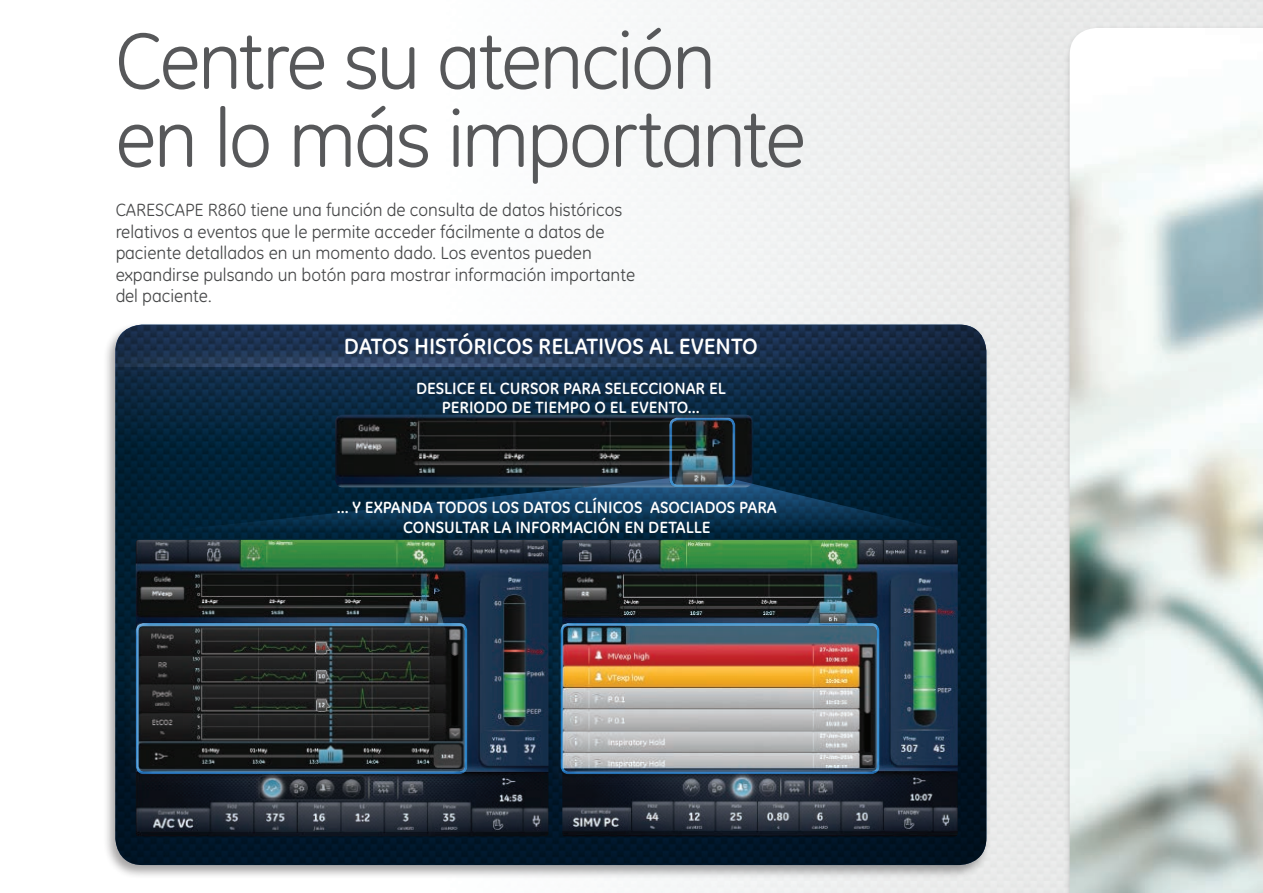
<style>
.page{position:relative;width:1263px;height:893px;background:#fff}
.page>*{position:absolute;margin:0;border:0;box-sizing:border-box;transform-origin:0 0}
.t1{font:81px/78px "GE Inspira";letter-spacing:-.035em;color:#57585a}
.t2{font:700 22.5px "GE Inspira";color:#fff}
.t3{font:18px/21.6px "GE Inspira";color:#464748}
.t4{font:700 16.5px/19.8px "GE Inspira";color:#fff;text-align:center}
</style>
<div class="page">
<div style="left:1064px;top:25px;width:199px;height:868px;background:#231f20;opacity:.4"></div>
<img style="left:1070px;top:28px;width:193px;height:865px">
<div style="left:103px;top:322px;width:888px;height:557px;background:#231f20;opacity:.4"></div>
<svg style="left:115px;top:325px;width:871px;height:540px;background:#0b253c"></svg>
<img style="left:136px;top:540px;width:412px;height:296px">
<img style="left:562px;top:540px;width:396px;height:296px">
<img style="left:335px;top:415px;width:417px;height:63px">
<svg style="left:136px;top:478px;width:825px;height:56px;background:#082c46"></svg>
<div style="left:123px;top:620px;width:349px;height:168px;background:#231f20;opacity:.4"></div>
<div style="left:134px;top:620px;width:335px;height:153px;background:#fff;opacity:.75"></div>
<div style="left:134px;top:624px;width:335px;height:151px;background:#231f20;opacity:.75"></div>
<div style="left:548px;top:620px;width:336px;height:168px;background:#231f20;opacity:.4"></div>
<div style="left:559px;top:620px;width:321px;height:153px;background:#fff;opacity:.75"></div>
<div style="left:559px;top:624px;width:321px;height:151px;background:#231f20;opacity:.75"></div>
<div style="left:657px;top:415px;width:83px;height:87px;background:#231f20;opacity:.4"></div>
<div style="left:668px;top:415px;width:69px;height:71px;background:#fff;opacity:.75"></div>
<div style="left:668px;top:419px;width:69px;height:70px;background:#231f20;opacity:.75"></div>
<h1 class="t1" style="left:115px;top:22px;width:692px">Centre su atención en lo más importante</h1>
<p class="t3" style="left:115px;top:199px;width:521px">CARESCAPE R860 tiene una función de consulta de datos históricos relativos a eventos que le permite acceder fácilmente a datos de paciente detallados en un momento dado. Los eventos pueden expandirse pulsando un botón para mostrar información importante del paciente.</p>
<p class="t2" style="left:344px;top:332px;width:416px">DATOS HISTÓRICOS RELATIVOS AL EVENTO</p>
<p class="t4" style="left:416px;top:378px;width:311px">DESLICE EL CURSOR PARA SELECCIONAR EL<br>PERIODO DE TIEMPO O EL EVENTO...</p>
<p class="t4" style="left:337px;top:497px;width:442px">... Y EXPANDA TODOS LOS DATOS CLÍNICOS ASOCIADOS PARA<br>CONSULTAR LA INFORMACIÓN EN DETALLE</p>
</div>
